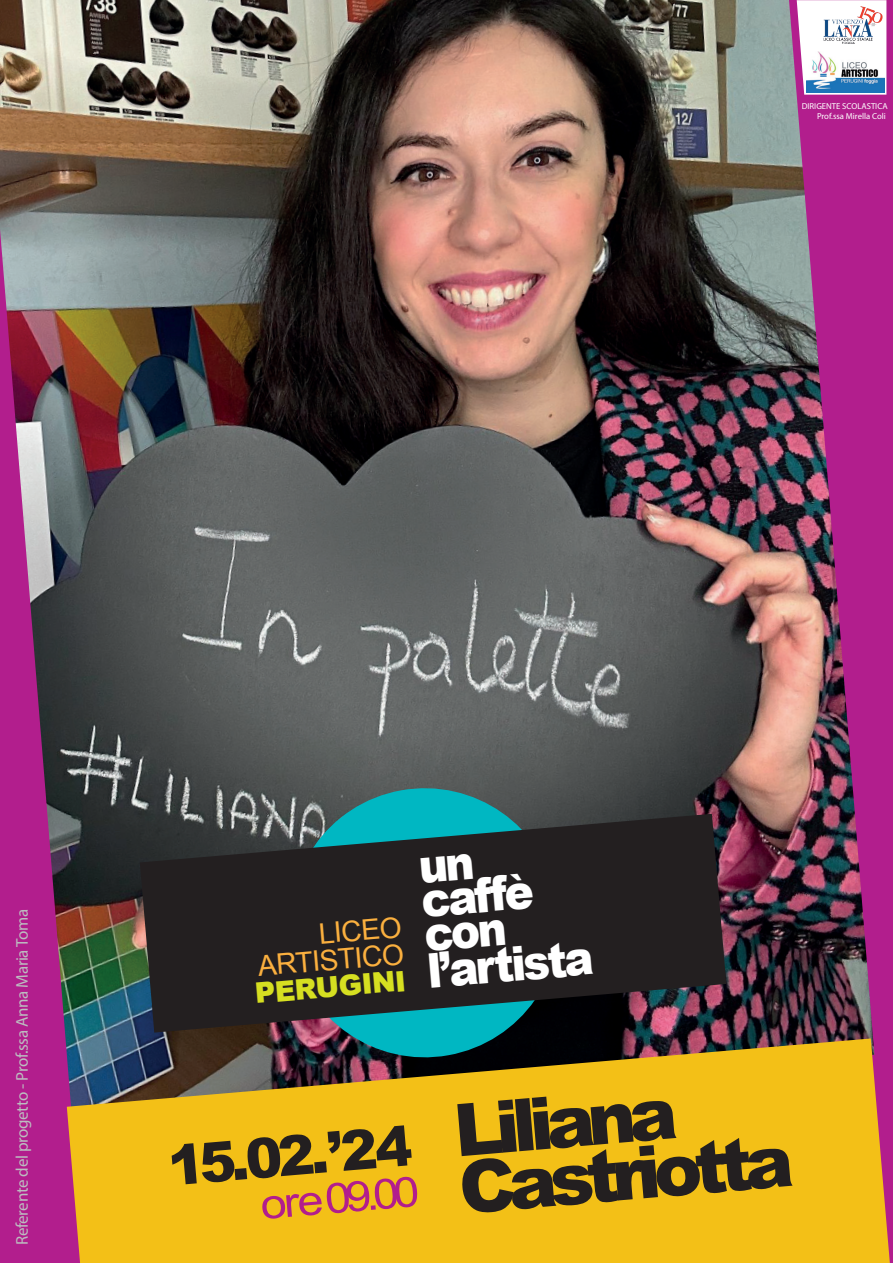
<style>
.page{position:relative;width:893px;height:1263px;background:#b21e8d}
.page>*{position:absolute;margin:0;border:0;box-sizing:border-box;transform-origin:0 0}
.t1{font:900 72.9px/57.6px "Arial";color:#231f20}
.t2{font:900 55.35px "Arial";color:#231f20}
.t3{font:900 47.85px/35px "Arial";color:#fff;scale:.92 1}
.t4{font:28.35px/27px "Arial";color:#fbb03f;text-align:right}
.t5{font:900 28.35px "Arial";color:#d6df21}
.t6{font:16.95px "Myriad Pro";letter-spacing:-.02em;color:#bcbdc0}
.t7{font:8.7px/10.4px "Myriad Pro";color:#fff;text-align:right}
</style>
<div class="page">
<img style="left:0;top:0;width:873px;height:1108px">
<svg style="left:67px;top:1038px;width:823px;height:225px;background:#deaf1e"></svg>
<svg style="left:279px;top:777px;width:291px;height:291px;background:#2c585d"></svg>
<svg style="left:140px;top:814px;width:586px;height:218px;background:#252d30"></svg>
<svg style="left:797px;top:0;width:89px;height:95px;background:#f2dded"></svg>
<img style="left:818px;top:6px;width:69px;height:37px">
<img style="left:806px;top:51px;width:78px;height:42px">
<p class="t7" style="left:802px;top:101px;width:87px">DIRIGENTE SCOLASTICA<br>Prof.ssa Mirella Coli</p>
<p class="t6" style="left:12px;top:1245px;width:338px;rotate:-90deg">Referente del progetto - Prof.ssa Anna Maria Toma</p>
<h3 class="t4" style="left:254px;top:926px;width:148px;rotate:-5deg">LICEO<br>ARTISTICO</h3>
<h3 class="t5" style="left:253px;top:973px;width:153px;rotate:-5deg">PERUGINI</h3>
<h3 class="t3" style="left:417px;top:847px;width:182px;rotate:-5deg">un caffè con l’artista</h3>
<h1 class="t1" style="left:253px;top:1117px;width:536px;text-indent:199px;rotate:-5deg">Liliana<br><sup>ore</sup> <sup>09.00</sup> Castriotta</h1>
<h2 class="t2" style="left:164px;top:1126px;width:246px;rotate:-5deg">15.02.’24</h2>
</div>
